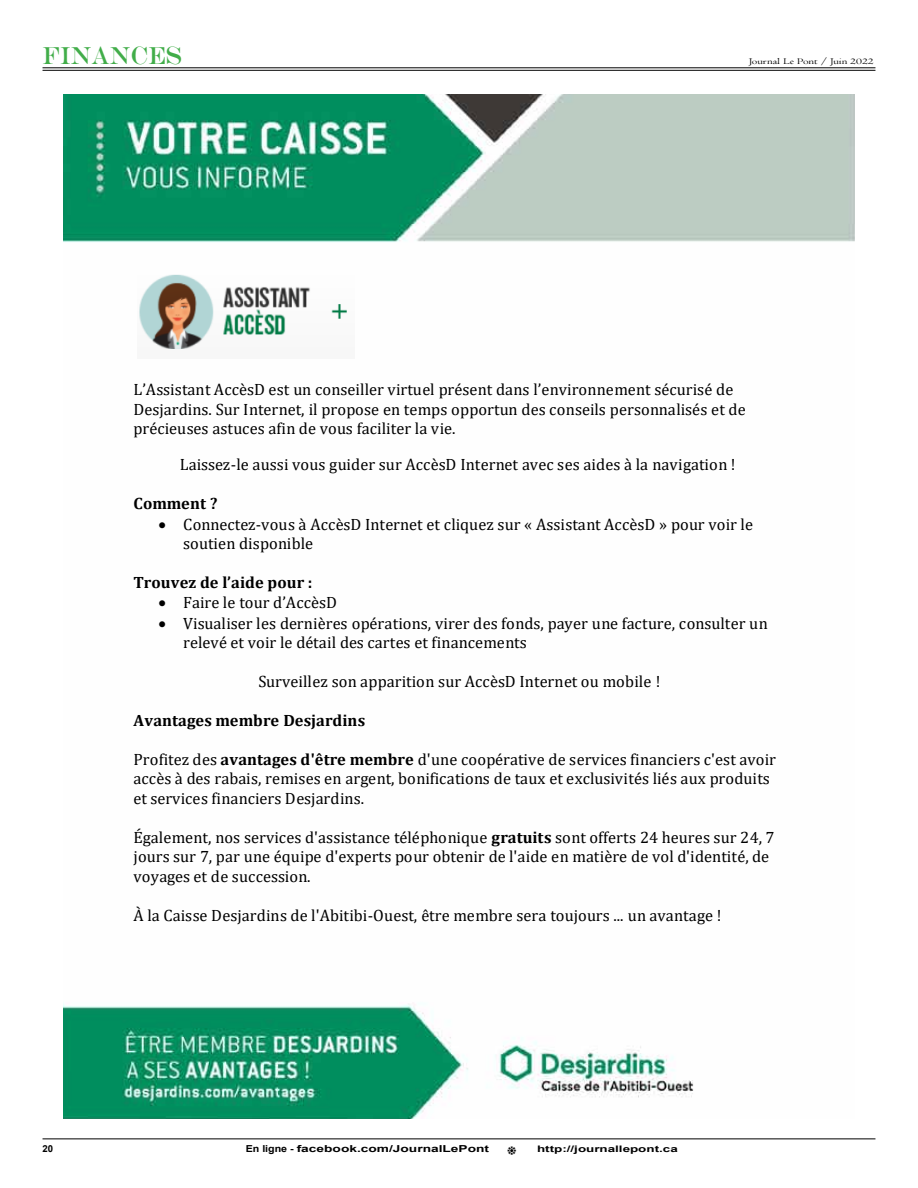
<style>
.page{position:relative;width:918px;height:1188px;background:#fff}
.page>*{position:absolute;margin:0;border:0;box-sizing:border-box;transform-origin:0 0}
.t1{font:25.05px "Engravers";color:#41ad49;scale:.84 1}
.t2{font:16.35px/19.4px "Cambria";letter-spacing:-.005em;color:#000}
.t3{font:700 16.35px "Cambria";letter-spacing:.005em;color:#000}
.t4{font:700 9.6px "Arial";color:#000;scale:1.11 1}
.t5{font:700 9.6px "Arial";color:#000}
.t6{font:700 9px "Arial";color:#000;scale:1.49 1}
.t7{font:9px "Centaur";color:#000;scale:1.33 1}
.t8{font:9px "Adobe Caslon Pro";color:#000}
.s1{font-weight:700}
</style>
<div class="page">
<hr style="left:43px;top:1138px;width:832px;height:1px;background:#000">
<hr style="left:43px;top:68px;width:832px;height:1px;background:#000">
<hr style="left:43px;top:70px;width:832px;height:1px;background:#000">
<img style="left:63px;top:95px;width:792px;height:1023px">
<img style="left:137px;top:264px;width:218px;height:95px">
<h1 class="t1" style="left:43px;top:40px;width:168px">FINANCES</h1>
<p class="t7" style="left:749px;top:56px;width:96px">Journal Le Pont / Juin 2022</p>
<p class="t2" style="left:134px;top:380px;width:614px">L’Assistant AccèsD est un conseiller virtuel présent dans l’environnement sécurisé de<br>Desjardins. Sur Internet, il propose en temps opportun des conseils personnalisés et de précieuses astuces afin de vous faciliter la vie.</p>
<p class="t2" style="left:180px;top:455px;width:557px">Laissez-le aussi vous guider sur AccèsD Internet avec ses aides à la navigation !</p>
<p class="t3" style="left:134px;top:492px;width:85px">Comment ?</p>
<p class="t2" style="left:183px;top:514px;width:571px;text-indent:-25px">• Connectez-vous à AccèsD Internet et cliquez sur « Assistant AccèsD » pour voir le soutien disponible</p>
<p class="t3" style="left:134px;top:571px;width:180px">Trouvez de l’aide pour :</p>
<p class="t2" style="left:158px;top:593px;width:180px">• Faire le tour d’AccèsD</p>
<p class="t2" style="left:183px;top:614px;width:586px;text-indent:-25px">• Visualiser les dernières opérations, virer des fonds, payer une facture, consulter un relevé et voir le détail des cartes et financements</p>
<p class="t2" style="left:258px;top:672px;width:404px">Surveillez son apparition sur AccèsD Internet ou mobile !</p>
<p class="t3" style="left:134px;top:709px;width:233px">Avantages membre Desjardins</p>
<p class="t2" style="left:134px;top:749px;width:644px">Profitez des <span class="s1">avantages d'être membre</span> d'une coopérative de services financiers c'est avoir accès à des rabais, remises en argent, bonifications de taux et exclusivités liés aux produits et services financiers Desjardins.</p>
<p class="t2" style="left:134px;top:828px;width:643px">Également, nos services d'assistance téléphonique <span class="s1">gratuits</span> sont offerts 24 heures sur 24, 7 jours sur 7, par une équipe d'experts pour obtenir de l'aide en matière de vol d'identité, de voyages et de succession.</p>
<p class="t2" style="left:134px;top:905px;width:590px">À la Caisse Desjardins de l'Abitibi-Ouest, être membre sera toujours ... un avantage !</p>
<p class="t5" style="left:43px;top:1142px;width:12px">20</p>
<p class="t4" style="left:246px;top:1142px;width:221px">En ligne - facebook.com/JournalLePont</p>
<p class="t8" style="left:508px;top:1147px;width:10px">y</p>
<p class="t6" style="left:537px;top:1143px;width:96px">http://journallepont.ca</p>
</div>
